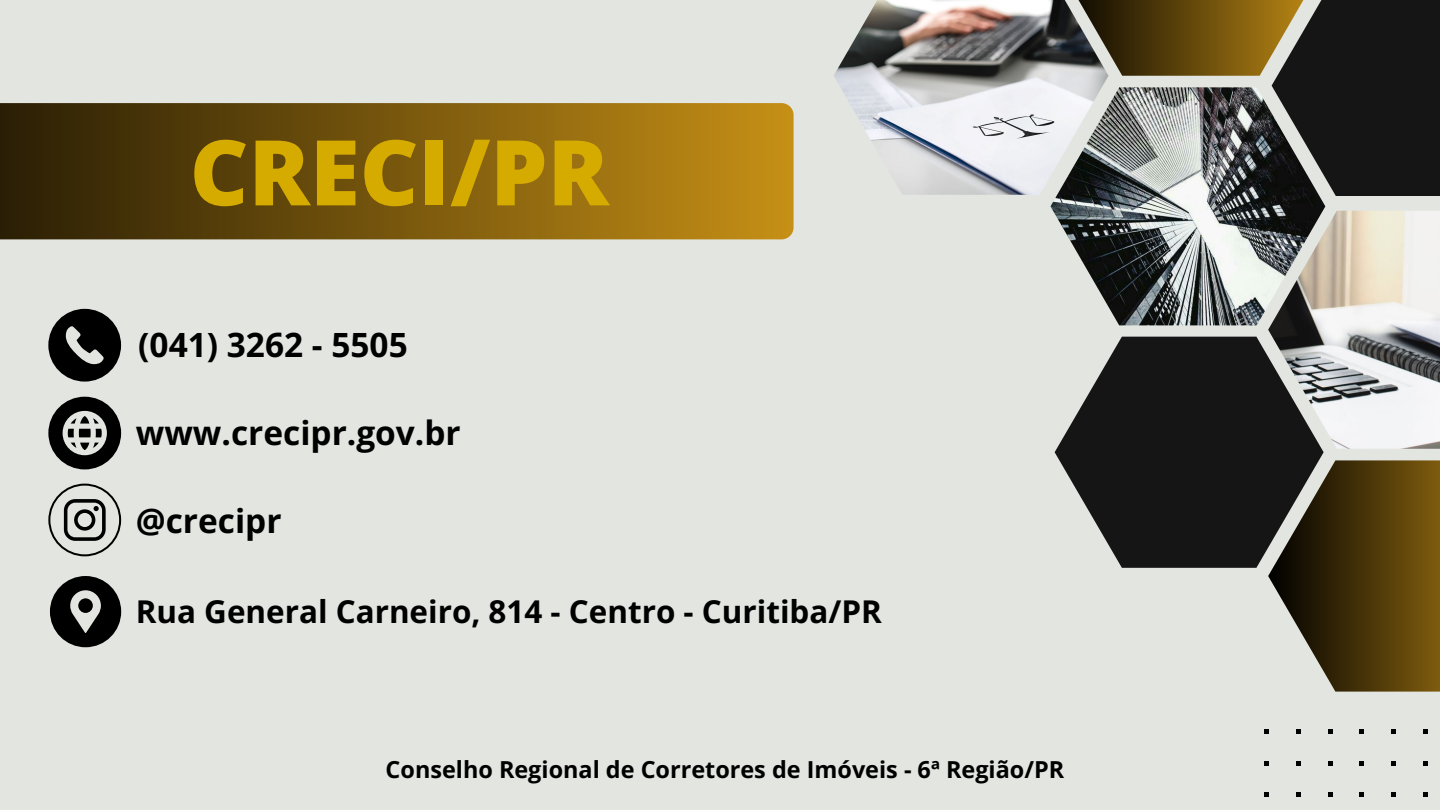
<style>
.page{position:relative;width:1440px;height:810px;background:#e3e5e0}
.page>*{position:absolute;margin:0;border:0;box-sizing:border-box;transform-origin:0 0}
.t1{font:800 90.7px "Open Sans";color:#d6ab00}
.t2{font:700 33.4px "Open Sans";color:#000}
.t3{font:700 31.4px "Open Sans";color:#000}
.t4{font:700 23.4px "Open Sans";color:#000}
</style>
<div class="page">
<svg style="left:0;top:103px;width:794px;height:136px;background:#78570d"></svg>
<svg style="left:1109px;top:0;width:163px;height:76px;background:#654b10"></svg>
<div style="left:1272px;top:0;width:168px;height:196px;background:#151515"></div>
<img style="left:1050px;top:87px;width:275px;height:238px">
<img style="left:1268px;top:211px;width:172px;height:238px">
<svg style="left:1055px;top:337px;width:269px;height:231px;fill:#151515"></svg>
<svg style="left:1268px;top:460px;width:172px;height:232px;background:#5d4d27"></svg>
<img style="left:834px;top:0;width:275px;height:195px">
<svg style="left:48px;top:309px;width:73px;height:73px"></svg>
<svg style="left:48px;top:397px;width:73px;height:72px"></svg>
<svg style="left:50px;top:576px;width:71px;height:71px"></svg>
<svg style="left:1264px;top:729px;width:5px;height:5px"></svg>
<svg style="left:1264px;top:761px;width:5px;height:5px"></svg>
<svg style="left:1264px;top:792px;width:5px;height:5px"></svg>
<svg style="left:1296px;top:729px;width:5px;height:5px"></svg>
<svg style="left:1296px;top:761px;width:5px;height:5px"></svg>
<svg style="left:1296px;top:792px;width:5px;height:5px"></svg>
<svg style="left:1328px;top:729px;width:5px;height:5px"></svg>
<svg style="left:1328px;top:761px;width:5px;height:5px"></svg>
<svg style="left:1328px;top:792px;width:5px;height:5px"></svg>
<svg style="left:1360px;top:729px;width:4px;height:5px"></svg>
<svg style="left:1360px;top:761px;width:4px;height:5px"></svg>
<svg style="left:1360px;top:792px;width:4px;height:5px"></svg>
<svg style="left:1391px;top:729px;width:5px;height:5px"></svg>
<svg style="left:1391px;top:761px;width:5px;height:5px"></svg>
<svg style="left:1391px;top:792px;width:5px;height:5px"></svg>
<svg style="left:1423px;top:729px;width:5px;height:5px"></svg>
<svg style="left:1423px;top:761px;width:5px;height:5px"></svg>
<svg style="left:1423px;top:792px;width:5px;height:5px"></svg>
<svg style="left:48px;top:484px;width:73px;height:72px"></svg>
<p class="t1" style="left:190px;top:109px;width:421px">CRECI/PR</p>
<p class="t2" style="left:138px;top:322px;width:271px">(041) 3262 - 5505</p>
<p class="t2" style="left:136px;top:410px;width:327px">www.crecipr.gov.br</p>
<p class="t2" style="left:136px;top:498px;width:147px">@crecipr</p>
<p class="t3" style="left:136px;top:590px;width:748px">Rua General Carneiro, 814 - Centro - Curitiba/PR</p>
<p class="t4" style="left:386px;top:753px;width:680px">Conselho Regional de Corretores de Imóveis - 6ª Região/PR</p>
</div>
